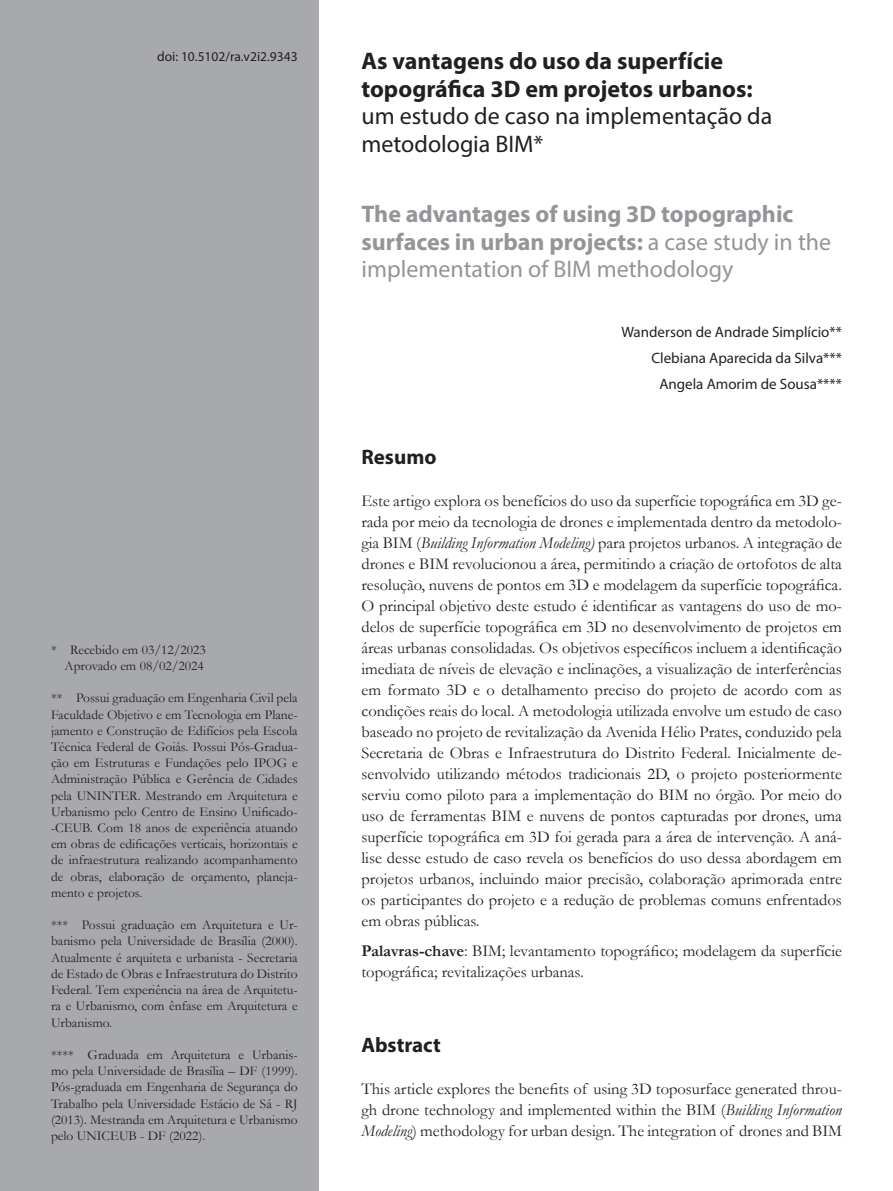
<style>
.page{position:relative;width:893px;height:1191px;background:#fff}
.page>*{position:absolute;margin:0;border:0;box-sizing:border-box;transform-origin:0 0}
.Tit{font:700 24px/27.6px "Myriad Pro";color:#231f20}
.Tit2{font:700 24px/27.6px "Myriad Pro";color:#939598}
.subt_resumo{font:700 21px "Myriad Pro";color:#231f20}
.text_sem_recuo{font:16.5px/21px "Garamond";color:#231f20;text-align:justify}
.Myriad_10{font:15px "Myriad Pro";color:#231f20}
.rodape{font:13.5px/16.2px "Garamond";color:#231f20;text-align:justify}
.Doi{font:13.5px "Myriad Pro";color:#231f20}
.s1{font-weight:400}
.s2{font-style:italic}
.s3{font-weight:700}
</style>
<div class="page">
<div style="left:0;top:0;width:319px;height:1191px;background:#a8a9ad"></div>
<p class="Doi" style="left:157px;top:48px;width:142px">doi: 10.5102/ra.v2i2.9343</p>
<p class="Tit" style="left:361px;top:46px;width:412px">As vantagens do uso da superfície topográfica 3D em projetos urbanos: <span class="s1">um estudo de caso na implementação da metodologia BIM*</span></p>
<p class="Tit2" style="left:361px;top:199px;width:471px">The advantages of using 3D topographic surfaces in urban projects: <span class="s1">a case study in the implementation of BIM methodology</span></p>
<p class="rodape" style="left:51px;top:641px;width:156px">* Recebido em 03/12/2023</p>
<p class="rodape" style="left:65px;top:657px;width:141px">Aprovado em 08/02/2024</p>
<p class="rodape" style="left:51px;top:689px;width:248px">** Possui graduação em Engenharia Civil pela Faculdade Objetivo e em Tecnologia em Plane&shy;jamento e Construção de Edifícios pela Escola Técnica Federal de Goiás. Possui Pós-Gradua&shy;ção em Estruturas e Fundações pelo IPOG e Administração Pública e Gerência de Cidades pela UNINTER. Mestrando em Arquitetura e Urbanismo pelo Centro de Ensino Unificado--CEUB. Com 18 anos de experiência atuando em obras de edificações verticais, horizontais e de infraestrutura realizando acompanhamento de obras, elaboração de orçamento, planeja&shy;mento e projetos.</p>
<p class="rodape" style="left:51px;top:916px;width:248px">*** Possui graduação em Arquitetura e Ur&shy;banismo pela Universidade de Brasília (2000).<br>Atualmente é arquiteta e urbanista - Secretaria de Estado de Obras e Infraestrutura do Distrito Federal. Tem experiência na área de Arquitetu&shy;ra e Urbanismo, com ênfase em Arquitetura e Urbanismo.</p>
<p class="rodape" style="left:51px;top:1046px;width:248px">**** Graduada em Arquitetura e Urbanis&shy;mo pela Universidade de Brasília – DF (1999).<br>Pós-graduada em Engenharia de Segurança do Trabalho pela Universidade Estácio de Sá - RJ (2013). Mestranda em Arquitetura e Urbanismo pelo UNICEUB - DF (2022).</p>
<p class="Myriad_10" style="left:621px;top:323px;width:222px">Wanderson de Andrade Simplício**</p>
<p class="Myriad_10" style="left:651px;top:348px;width:192px">Clebiana Aparecida da Silva***</p>
<p class="Myriad_10" style="left:659px;top:374px;width:184px">Angela Amorim de Sousa****</p>
<p class="subt_resumo" style="left:361px;top:443px;width:77px">Resumo</p>
<p class="text_sem_recuo" style="left:361px;top:490px;width:482px">Este artigo explora os benefícios do uso da superfície topográfica em 3D ge&shy;rada por meio da tecnologia de drones e implementada dentro da metodolo&shy;gia BIM (<span class="s2">Building Information Modeling)</span> para projetos urbanos. A integração de drones e BIM revolucionou a área, permitindo a criação de ortofotos de alta resolução, nuvens de pontos em 3D e modelagem da superfície topográfica.<br>O principal objetivo deste estudo é identificar as vantagens do uso de mo&shy;delos de superfície topográfica em 3D no desenvolvimento de projetos em áreas urbanas consolidadas. Os objetivos específicos incluem a identificação imediata de níveis de elevação e inclinações, a visualização de interferências em formato 3D e o detalhamento preciso do projeto de acordo com as condições reais do local. A metodologia utilizada envolve um estudo de caso baseado no projeto de revitalização da Avenida Hélio Prates, conduzido pela Secretaria de Obras e Infraestrutura do Distrito Federal. Inicialmente de&shy;senvolvido utilizando métodos tradicionais 2D, o projeto posteriormente serviu como piloto para a implementação do BIM no órgão. Por meio do uso de ferramentas BIM e nuvens de pontos capturadas por drones, uma superfície topográfica em 3D foi gerada para a área de intervenção. A aná&shy;lise desse estudo de caso revela os benefícios do uso dessa abordagem em projetos urbanos, incluindo maior precisão, colaboração aprimorada entre os participantes do projeto e a redução de problemas comuns enfrentados em obras públicas.</p>
<p class="text_sem_recuo" style="left:361px;top:939px;width:482px"><span class="s3">Palavras-chave</span>: BIM; levantamento topográfico; modelagem da superfície topográfica; revitalizações urbanas.</p>
<p class="subt_resumo" style="left:361px;top:1031px;width:81px">Abstract</p>
<p class="text_sem_recuo" style="left:361px;top:1078px;width:482px">This article explores the benefits of using 3D toposurface generated throu&shy;gh drone technology and implemented within the BIM (<span class="s2">Building Information Modeling</span>) methodology for urban design. The integration of drones and BIM</p>
</div>
